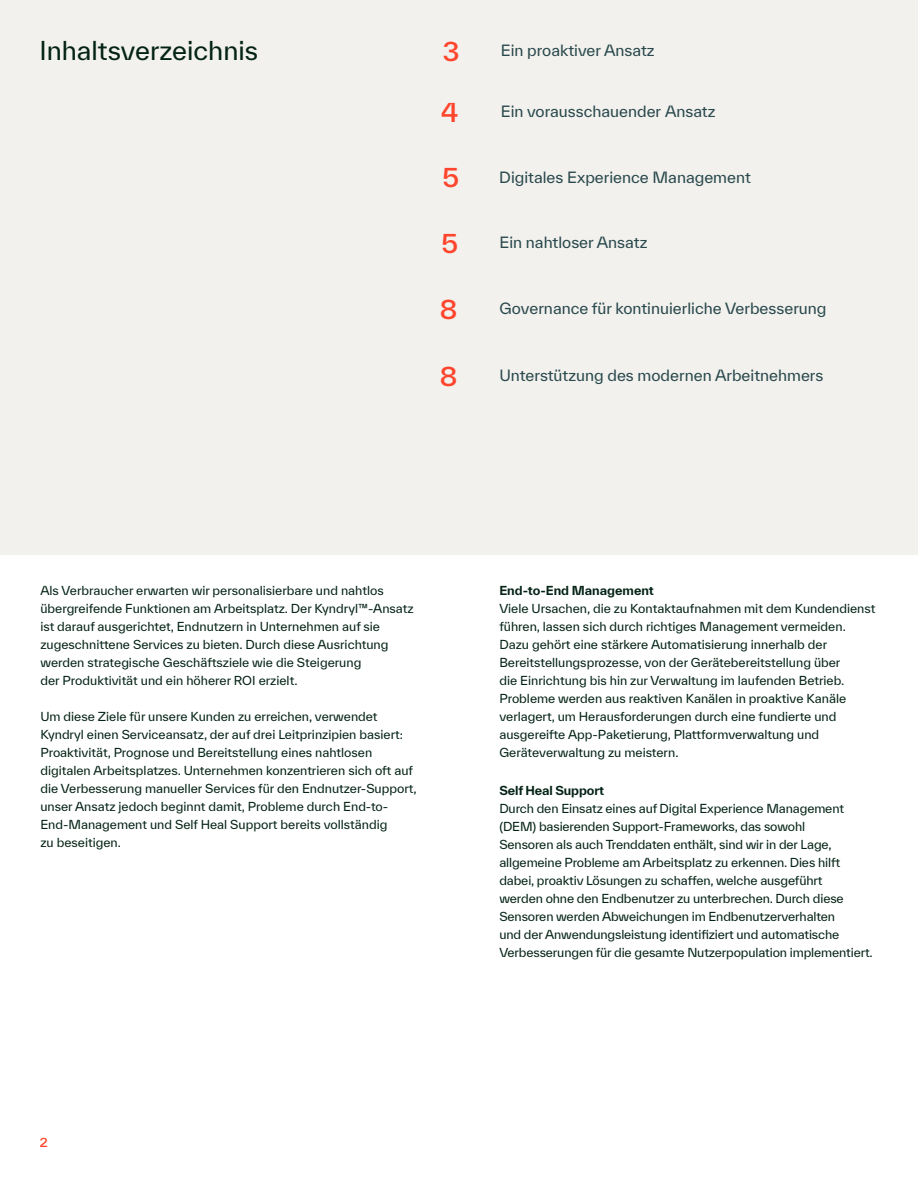
<style>
.page{position:relative;width:918px;height:1188px;background:#fff}
.page>*{position:absolute;margin:0;border:0;box-sizing:border-box;transform-origin:0 0}
.t1{font:25.2px "TWK Everett";color:#042315}
.t2{font:500 25.2px "TWK Everett";color:#ff462d}
.t3{font:15px "TWK Everett";color:#2a494c}
.t4{font:12px/18px "TWK Everett";color:#042315}
.t5{font:700 12px "TWK Everett";letter-spacing:-.01em;color:#042315}
.t6{font:500 12px "TWK Everett";color:#ff462d}
</style>
<div class="page">
<div style="left:0;top:0;width:918px;height:555px;background:#f2f1ee"></div>
<h1 class="t1" style="left:40px;top:33px;width:220px">Inhaltsverzeichnis</h1>
<h1 class="t2" style="left:443px;top:34px;width:18px">3</h1>
<p class="t3" style="left:501px;top:40px;width:155px">Ein proaktiver Ansatz</p>
<h1 class="t2" style="left:441px;top:95px;width:19px">4</h1>
<p class="t3" style="left:501px;top:101px;width:216px">Ein vorausschauender Ansatz</p>
<h1 class="t2" style="left:442px;top:160px;width:18px">5</h1>
<p class="t3" style="left:499px;top:166px;width:253px">Digitales Experience Management</p>
<h1 class="t2" style="left:442px;top:225px;width:18px">5</h1>
<p class="t3" style="left:500px;top:232px;width:149px">Ein nahtloser Ansatz</p>
<h1 class="t2" style="left:440px;top:292px;width:19px">8</h1>
<p class="t3" style="left:500px;top:298px;width:329px">Governance für kontinuierliche Verbesserung</p>
<h1 class="t2" style="left:440px;top:359px;width:19px">8</h1>
<p class="t3" style="left:500px;top:365px;width:325px">Unterstützung des modernen Arbeitnehmers</p>
<p class="t4" style="left:40px;top:581px;width:375px">Als Verbraucher erwarten wir personalisierbare und nahtlos übergreifende Funktionen am Arbeitsplatz. Der Kyndryl™-Ansatz ist darauf ausgerichtet, Endnutzern in Unternehmen auf sie zugeschnittene Services zu bieten. Durch diese Ausrichtung werden strategische Geschäftsziele wie die Steigerung<br>der Produktivität und ein höherer ROI erzielt.</p>
<p class="t4" style="left:40px;top:707px;width:378px">Um diese Ziele für unsere Kunden zu erreichen, verwendet Kyndryl einen Serviceansatz, der auf drei Leitprinzipien basiert:<br>Proaktivität, Prognose und Bereitstellung eines nahtlosen digitalen Arbeitsplatzes. Unternehmen konzentrieren sich oft auf die Verbesserung manueller Services für den Endnutzer-Support, unser Ansatz jedoch beginnt damit, Probleme durch End-to-End-Management und Self Heal Support bereits vollständig<br>zu beseitigen.</p>
<p class="t6" style="left:40px;top:1134px;width:10px">2</p>
<p class="t5" style="left:499px;top:582px;width:156px">End-to-End Management</p>
<p class="t4" style="left:499px;top:599px;width:378px">Viele Ursachen, die zu Kontaktaufnahmen mit dem Kundendienst führen, lassen sich durch richtiges Management vermeiden.<br>Dazu gehört eine stärkere Automatisierung innerhalb der Bereitstellungsprozesse, von der Gerätebereitstellung über<br>die Einrichtung bis hin zur Verwaltung im laufenden Betrieb.<br>Probleme werden aus reaktiven Kanälen in proaktive Kanäle verlagert, um Herausforderungen durch eine fundierte und ausgereifte App-Paketierung, Plattformverwaltung und Geräteverwaltung zu meistern.</p>
<p class="t5" style="left:499px;top:782px;width:106px">Self Heal Support</p>
<p class="t4" style="left:499px;top:799px;width:375px">Durch den Einsatz eines auf Digital Experience Management (DEM) basierenden Support-Frameworks, das sowohl<br>Sensoren als auch Trenddaten enthält, sind wir in der Lage, allgemeine Probleme am Arbeitsplatz zu erkennen. Dies hilft dabei, proaktiv Lösungen zu schaffen, welche ausgeführt<br>werden ohne den Endbenutzer zu unterbrechen. Durch diese Sensoren werden Abweichungen im Endbenutzerverhalten<br>und der Anwendungsleistung identifiziert und automatische Verbesserungen für die gesamte Nutzerpopulation implementiert.</p>
</div>
